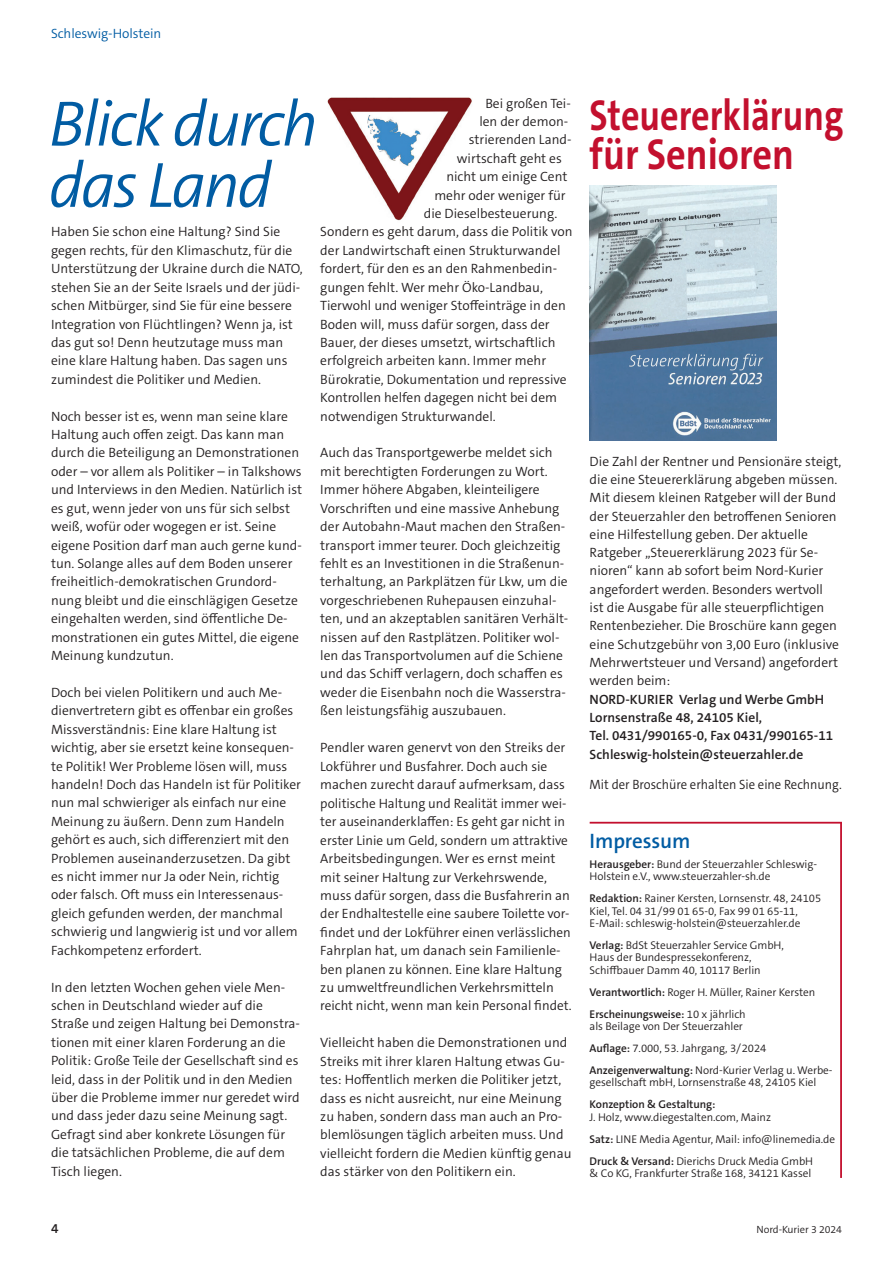
<style>
.page{position:relative;width:893px;height:1263px;background:#fff}
.page>*{position:absolute;margin:0;border:0;box-sizing:border-box;transform-origin:0 0}
.t1{font:italic 300 64.5px/61.2px "The Sans C5";letter-spacing:-.04em;color:#015ca3}
.t2{font:700 43.5px/39px "The Sans C5";color:#c3102e;scale:.83 1}
.t3{font:600 21px "The Sans C5";letter-spacing:-.005em;color:#015ca3}
.t4{font:300 13.5px/18.5px "The Sans C5";color:#231f20}
.t5{font:600 13.5px/18.3px "The Sans C5";color:#231f20}
.t6{font:300 13.5px "The Sans C5";color:#231f20;scale:.94 1}
.t7{font:300 13.5px "The Sans C5";letter-spacing:-.005em;color:#015ca3}
.t8{font:300 11.25px/12.3px "The Sans C5";letter-spacing:-.005em;color:#231f20}
.t9{font:600 11.25px "The Sans C5";letter-spacing:-.005em;color:#231f20}
.t10{font:300 10.5px "The Sans C5";letter-spacing:-.005em;color:#231f20}
.s1{font-weight:600}
</style>
<div class="page">
<img style="left:327px;top:97px;width:145px;height:124px">
<svg style="left:354px;top:113px;width:87px;height:63px"></svg>
<img style="left:367px;top:115px;width:55px;height:52px">
<hr style="left:590px;top:822px;width:252px;height:1px;background:#c3102e">
<hr style="left:840px;top:823px;width:2px;height:355px;background:#c3102e">
<img style="left:590px;top:186px;width:187px;height:255px">
<p class="t7" style="left:51px;top:24px;width:112px">Schleswig-Holstein</p>
<p class="t4" style="left:485px;top:94px;width:87px">Bei großen Tei-</p>
<p class="t4" style="left:479px;top:112px;width:90px">len der demon-</p>
<p class="t4" style="left:469px;top:131px;width:104px">strierenden Land-</p>
<p class="t4" style="left:457px;top:149px;width:106px">wirtschaft geht es</p>
<p class="t4" style="left:446px;top:168px;width:123px">nicht um einige Cent</p>
<p class="t4" style="left:434px;top:186px;width:133px">mehr oder weniger für</p>
<p class="t4" style="left:424px;top:204px;width:135px">die Dieselbesteuerung.</p>
<p class="t4" style="left:320px;top:223px;width:254px">Sondern es geht darum, dass die Politik von</p>
<p class="t4" style="left:320px;top:241px;width:242px">der Landwirtschaft einen Strukturwandel</p>
<p class="t4" style="left:320px;top:260px;width:238px">fordert, für den es an den Rahmenbedin-</p>
<p class="t4" style="left:320px;top:278px;width:224px">gungen fehlt. Wer mehr Öko-Landbau,</p>
<p class="t4" style="left:320px;top:296px;width:247px">Tierwohl und weniger Stoffeinträge in den</p>
<p class="t4" style="left:320px;top:315px;width:231px">Boden will, muss dafür sorgen, dass der</p>
<p class="t4" style="left:320px;top:333px;width:237px">Bauer, der dieses umsetzt, wirtschaftlich</p>
<p class="t4" style="left:320px;top:352px;width:227px">erfolgreich arbeiten kann. Immer mehr</p>
<p class="t4" style="left:320px;top:370px;width:248px">Bürokratie, Dokumentation und repressive</p>
<p class="t4" style="left:320px;top:388px;width:238px">Kontrollen helfen dagegen nicht bei dem</p>
<p class="t4" style="left:320px;top:407px;width:177px">notwendigen Strukturwandel.</p>
<p class="t4" style="left:320px;top:444px;width:249px">Auch das Transportgewerbe meldet sich mit berechtigten Forderungen zu Wort.<br>Immer höhere Abgaben, kleinteiligere Vorschriften und eine massive Anhebung der Autobahn-Maut machen den Straßen&shy;transport immer teurer. Doch gleichzeitig fehlt es an Investitionen in die Straßenun&shy;terhaltung, an Parkplätzen für Lkw, um die vorgeschriebenen Ruhepausen einzuhal&shy;ten, und an akzeptablen sanitären Verhält&shy;nissen auf den Rastplätzen. Politiker wol&shy;len das Transportvolumen auf die Schiene und das Schiff verlagern, doch schaffen es weder die Eisenbahn noch die Wasserstra&shy;ßen leistungsfähig auszubauen.</p>
<p class="t4" style="left:320px;top:738px;width:253px">Pendler waren genervt von den Streiks der Lokführer und Busfahrer. Doch auch sie machen zurecht darauf aufmerksam, dass politische Haltung und Realität immer wei&shy;ter auseinanderklaffen: Es geht gar nicht in erster Linie um Geld, sondern um attraktive Arbeitsbedingungen. Wer es ernst meint mit seiner Haltung zur Verkehrswende, muss dafür sorgen, dass die Busfahrerin an der Endhaltestelle eine saubere Toilette vor&shy;findet und der Lokführer einen verlässlichen Fahrplan hat, um danach sein Familienle&shy;ben planen zu können. Eine klare Haltung zu umweltfreundlichen Verkehrsmitteln reicht nicht, wenn man kein Personal findet.</p>
<p class="t4" style="left:320px;top:1034px;width:253px">Vielleicht haben die Demonstrationen und Streiks mit ihrer klaren Haltung etwas Gu&shy;tes: Hoffentlich merken die Politiker jetzt, dass es nicht ausreicht, nur eine Meinung zu haben, sondern dass man auch an Pro&shy;blemlösungen täglich arbeiten muss. Und vielleicht fordern die Medien künftig genau das stärker von den Politikern ein.</p>
<h1 class="t1" style="left:49px;top:94px;width:271px">Blick durch das Land</h1>
<p class="t4" style="left:51px;top:223px;width:253px">Haben Sie schon eine Haltung? Sind Sie gegen rechts, für den Klimaschutz, für die Unterstützung der Ukraine durch die NATO, stehen Sie an der Seite Israels und der jüdi&shy;schen Mitbürger, sind Sie für eine bessere Integration von Flüchtlingen? Wenn ja, ist das gut so! Denn heutzutage muss man eine klare Haltung haben. Das sagen uns zumindest die Politiker und Medien.</p>
<p class="t4" style="left:51px;top:407px;width:253px">Noch besser ist es, wenn man seine klare Haltung auch offen zeigt. Das kann man durch die Beteiligung an Demonstrationen oder – vor allem als Politiker – in Talkshows und Interviews in den Medien. Natürlich ist es gut, wenn jeder von uns für sich selbst weiß, wofür oder wogegen er ist. Seine eigene Position darf man auch gerne kund&shy;tun. Solange alles auf dem Boden unserer freiheitlich-demokratischen Grundord&shy;nung bleibt und die einschlägigen Gesetze eingehalten werden, sind öffentliche De&shy;monstrationen ein gutes Mittel, die eigene Meinung kundzutun.</p>
<p class="t4" style="left:51px;top:683px;width:251px">Doch bei vielen Politikern und auch Me&shy;dienvertretern gibt es offenbar ein großes Missverständnis: Eine klare Haltung ist wichtig, aber sie ersetzt keine konsequen&shy;te Politik! Wer Probleme lösen will, muss handeln! Doch das Handeln ist für Politiker nun mal schwieriger als einfach nur eine Meinung zu äußern. Denn zum Handeln gehört es auch, sich differenziert mit den Problemen auseinanderzusetzen. Da gibt es nicht immer nur Ja oder Nein, richtig oder falsch. Oft muss ein Interessenaus&shy;gleich gefunden werden, der manchmal schwierig und langwierig ist und vor allem Fachkompetenz erfordert.</p>
<p class="t4" style="left:51px;top:978px;width:250px">In den letzten Wochen gehen viele Men&shy;schen in Deutschland wieder auf die Straße und zeigen Haltung bei Demonstra&shy;tionen mit einer klaren Forderung an die Politik: Große Teile der Gesellschaft sind es leid, dass in der Politik und in den Medien über die Probleme immer nur geredet wird und dass jeder dazu seine Meinung sagt.<br>Gefragt sind aber konkrete Lösungen für die tatsächlichen Probleme, die auf dem Tisch liegen.</p>
<h2 class="t2" style="left:590px;top:96px;width:307px">Steuererklärung für Senioren</h2>
<p class="t4" style="left:590px;top:452px;width:253px">Die Zahl der Rentner und Pensionäre steigt, die eine Steuererklärung abgeben müssen.<br>Mit diesem kleinen Ratgeber will der Bund der Steuerzahler den betroffenen Senioren eine Hilfestellung geben. Der aktuelle Ratgeber „Steuererklärung 2023 für Se&shy;nioren“ kann ab sofort beim Nord-Kurier angefordert werden. Besonders wertvoll<br>ist die Ausgabe für alle steuerpflichtigen Rentenbezieher. Die Broschüre kann gegen eine Schutzgebühr von 3,00 Euro (inklusive Mehrwertsteuer und Versand) angefordert werden beim:</p>
<p class="t5" style="left:590px;top:690px;width:245px">NORD-KURIER Verlag und Werbe GmbH Lornsenstraße 48, 24105 Kiel,<br>Tel. 0431/990165-0, Fax 0431/990165-11<br>Schleswig-holstein@steuerzahler.de</p>
<p class="t6" style="left:590px;top:775px;width:270px">Mit der Broschüre erhalten Sie eine Rechnung.</p>
<h3 class="t3" style="left:590px;top:827px;width:102px">Impressum</h3>
<p class="t8" style="left:590px;top:858px;width:229px"><span class="s1">Herausgeber:</span> Bund der Steuerzahler Schleswig-<br>Holstein e.V., www.steuerzahler-sh.de</p>
<p class="t8" style="left:590px;top:892px;width:233px"><span class="s1">Redaktion:</span> Rainer Kersten, Lornsenstr. 48, 24105<br>Kiel, Tel. 04 31/99 01 65-0, Fax 99 01 65-11,<br>E-Mail: schleswig-holstein@steuerzahler.de</p>
<p class="t8" style="left:590px;top:939px;width:196px"><span class="s1">Verlag:</span> BdSt Steuerzahler Service GmbH,<br>Haus der Bundespressekonferenz,<br>Schiffbauer Damm 40, 10117 Berlin</p>
<p class="t8" style="left:590px;top:981px;width:227px;line-height:22px"><span class="s1">Verantwortlich:</span> Roger H. Müller, Rainer Kersten<br><span class="s1">Erscheinungsweise:</span> 10 x jährlich</p>
<p class="t8" style="left:590px;top:1015px;width:244px;line-height:22px">als Beilage von Der Steuerzahler<br><span class="s1">Auflage:</span> 7.000, 53. Jahrgang, 3/2024<br><span class="s1">Anzeigenverwaltung:</span> Nord-Kurier Verlag u. Werbe-</p>
<p class="t8" style="left:590px;top:1076px;width:228px">gesellschaft mbH, Lornsenstraße 48, 24105 Kiel</p>
<p class="t9" style="left:590px;top:1097px;width:127px">Konzeption &amp; Gestaltung:</p>
<p class="t8" style="left:590px;top:1106px;width:247px;line-height:22px">J. Holz, www.diegestalten.com, Mainz<br><span class="s1">Satz:</span> LINE Media Agentur, Mail: info@linemedia.de<br><span class="s1">Druck &amp; Versand:</span> Dierichs Druck Media GmbH</p>
<p class="t8" style="left:590px;top:1167px;width:223px">&amp; Co KG, Frankfurter Straße 168, 34121 Kassel</p>
<p class="t5" style="left:51px;top:1219px;width:9px">4</p>
<p class="t10" style="left:756px;top:1222px;width:87px">Nord-Kurier 3 2024</p>
</div>
